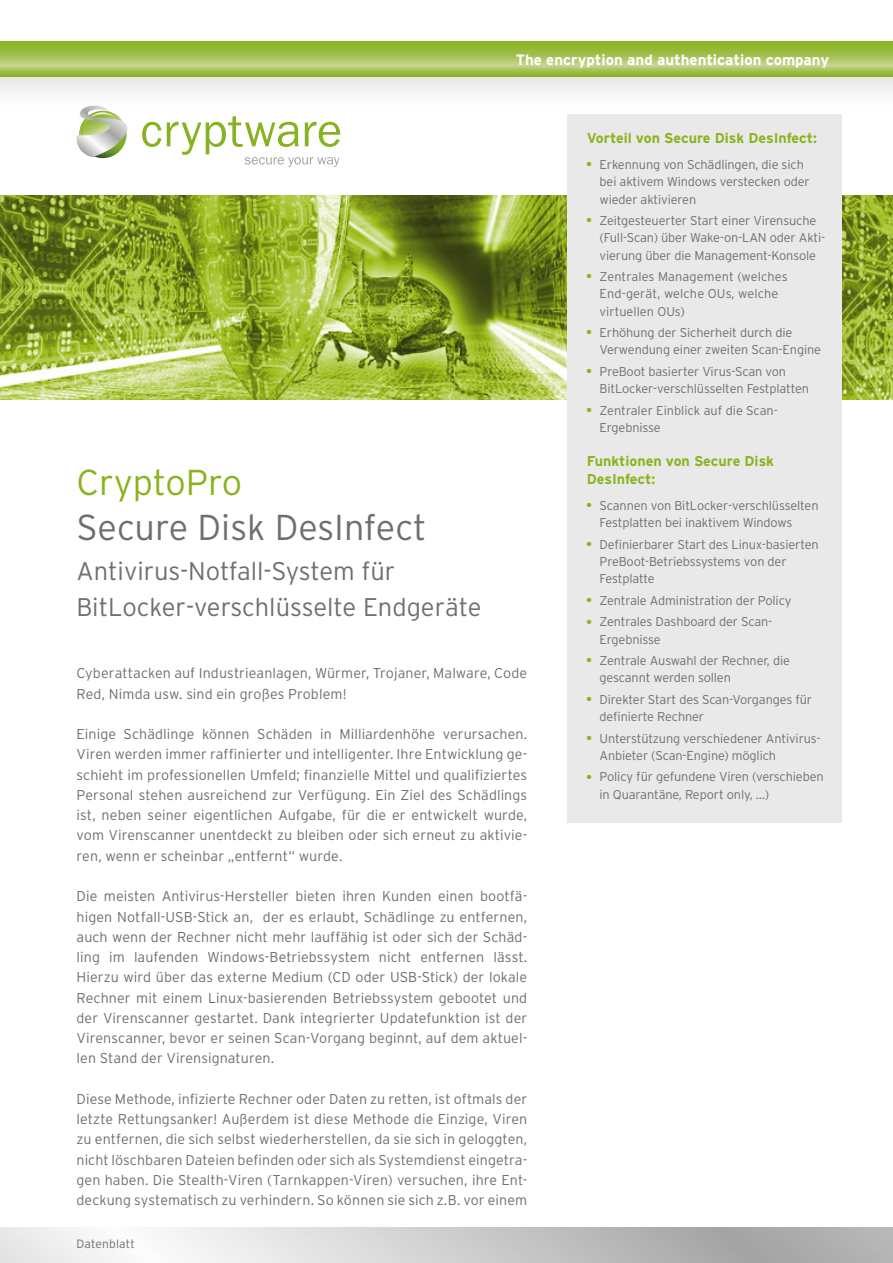
<style>
.page{position:relative;width:893px;height:1263px;background:#fff}
.page>*{position:absolute;margin:0;border:0;box-sizing:border-box;transform-origin:0 0}
.t1{font:300 36px "Interstate";color:#706f6f}
.t2{font:300 36px "Interstate";color:#8ab31d}
.t3{font:300 25.5px/36px "Interstate";color:#706f6f}
.t4{font:700 15px "Interstate";color:#fff}
.t5{font:300 14.25px/20.2px "Interstate";letter-spacing:.005em;color:#706f6f;text-align:justify}
.t6{font:700 14.25px/18px "Interstate";color:#8ab31d}
.t7{font:300 12.75px/17.2px "Interstate";letter-spacing:-.01em;color:#706f6f}
.t8{font:300 12.75px/17.2px "Interstate";letter-spacing:.01em;color:#706f6f}
.t9{font:300 12px "Interstate";letter-spacing:.01em;color:#706f6f}
</style>
<div class="page">
<svg style="left:0;top:1228px;width:893px;height:35px"></svg>
<svg style="left:0;top:41px;width:893px;height:36px;background:#a1c04f"></svg>
<img style="left:842px;top:196px;width:51px;height:204px">
<img style="left:0;top:196px;width:568px;height:204px">
<div style="left:568px;top:115px;width:274px;height:708px;background:#e9e9e9"></div>
<svg style="left:77px;top:106px;width:84px;height:51px"></svg>
<svg style="left:167px;top:116px;width:173px;height:51px"></svg>
<p class="t4" style="left:516px;top:51px;width:315px">The encryption and authentication company</p>
<h1 class="t2" style="left:77px;top:462px;width:167px">CryptoPro</h1>
<h1 class="t1" style="left:77px;top:507px;width:352px">Secure Disk DesInfect</h1>
<h2 class="t3" style="left:77px;top:553px;width:407px">Antivirus-Notfall-System für<br>BitLocker-verschlüsselte Endgeräte</h2>
<p class="t5" style="left:77px;top:663px;width:452px">Cyberattacken auf Industrieanlagen, Würmer, Trojaner, Malware, Code<br>Red, Nimda usw. sind ein großes Problem!</p>
<p class="t5" style="left:77px;top:724px;width:452px">Einige Schädlinge können Schäden in Milliardenhöhe verursachen.<br>Viren werden immer raffinierter und intelligenter. Ihre Entwicklung ge&shy;schieht im professionellen Umfeld; finanzielle Mittel und qualifiziertes Personal stehen ausreichend zur Verfügung. Ein Ziel des Schädlings ist, neben seiner eigentlichen Aufgabe, für die er entwickelt wurde, vom Virenscanner unentdeckt zu bleiben oder sich erneut zu aktivie&shy;ren, wenn er scheinbar „entfernt“ wurde.</p>
<p class="t5" style="left:77px;top:886px;width:452px">Die meisten Antivirus-Hersteller bieten ihren Kunden einen bootfä&shy;higen Notfall-USB-Stick an, der es erlaubt, Schädlinge zu entfernen, auch wenn der Rechner nicht mehr lauffähig ist oder sich der Schäd&shy;ling im laufenden Windows-Betriebssystem nicht entfernen lässt.<br>Hierzu wird über das externe Medium (CD oder USB-Stick) der lokale Rechner mit einem Linux-basierenden Betriebssystem gebootet und der Virenscanner gestartet. Dank integrierter Updatefunktion ist der Virenscanner, bevor er seinen Scan-Vorgang beginnt, auf dem aktuel&shy;len Stand der Virensignaturen.</p>
<p class="t5" style="left:77px;top:1088px;width:452px">Diese Methode, infizierte Rechner oder Daten zu retten, ist oftmals der letzte Rettungsanker! Außerdem ist diese Methode die Einzige, Viren zu entfernen, die sich selbst wiederherstellen, da sie sich in geloggten, nicht löschbaren Dateien befinden oder sich als Systemdienst eingetra&shy;gen haben. Die Stealth-Viren (Tarnkappen-Viren) versuchen, ihre Ent&shy;deckung systematisch zu verhindern. So können sie sich z.B. vor einem</p>
<p class="t9" style="left:77px;top:1237px;width:60px">Datenblatt</p>
<p class="t6" style="left:587px;top:129px;width:232px">Vorteil von Secure Disk DesInfect:</p>
<p class="t7" style="left:600px;top:156px;width:212px;text-indent:-13px"><sup>●</sup> Erkennung von Schädlingen, die sich bei aktivem Windows verstecken oder wieder aktivieren</p>
<p class="t7" style="left:600px;top:212px;width:226px;text-indent:-13px"><sup>●</sup> Zeitgesteuerter Start einer Virensuche (Full-Scan) über Wake-on-LAN oder Akti&shy;vierung über die Management-Konsole</p>
<p class="t8" style="left:600px;top:268px;width:190px;text-indent:-13px"><sup>●</sup> Zentrales Management (welches<br>End-gerät, welche OUs, welche virtuellen OUs)</p>
<p class="t7" style="left:600px;top:324px;width:223px;text-indent:-13px"><sup>●</sup> Erhöhung der Sicherheit durch die<br>Verwendung einer zweiten Scan-Engine</p>
<p class="t7" style="left:600px;top:363px;width:211px;text-indent:-13px"><sup>●</sup> PreBoot basierter Virus-Scan von<br>BitLocker-verschlüsselten Festplatten</p>
<p class="t7" style="left:600px;top:401px;width:180px;text-indent:-13px"><sup>●</sup> Zentraler Einblick auf die Scan-<br>Ergebnisse</p>
<p class="t6" style="left:587px;top:452px;width:189px">Funktionen von Secure Disk<br>DesInfect:</p>
<p class="t7" style="left:600px;top:497px;width:221px;text-indent:-13px"><sup>●</sup> Scannen von BitLocker-verschlüsselten<br>Festplatten bei inaktivem Windows</p>
<p class="t7" style="left:600px;top:536px;width:221px;text-indent:-13px"><sup>●</sup> Definierbarer Start des Linux-basierten<br>PreBoot-Betriebssystems von der<br>Festplatte</p>
<p class="t7" style="left:587px;top:592px;width:206px"><sup>●</sup> Zentrale Administration der Policy</p>
<p class="t7" style="left:600px;top:613px;width:174px;text-indent:-13px"><sup>●</sup> Zentrales Dashboard der Scan-<br>Ergebnisse</p>
<p class="t7" style="left:600px;top:652px;width:192px;text-indent:-13px"><sup>●</sup> Zentrale Auswahl der Rechner, die gescannt werden sollen</p>
<p class="t7" style="left:600px;top:691px;width:214px;text-indent:-13px"><sup>●</sup> Direkter Start des Scan-Vorganges für definierte Rechner</p>
<p class="t7" style="left:600px;top:729px;width:222px;text-indent:-13px"><sup>●</sup> Unterstützung verschiedener Antivirus-<br>Anbieter (Scan-Engine) möglich</p>
<p class="t7" style="left:600px;top:768px;width:226px;text-indent:-13px"><sup>●</sup> Policy für gefundene Viren (verschieben in Quarantäne, Report only, …)</p>
</div>
